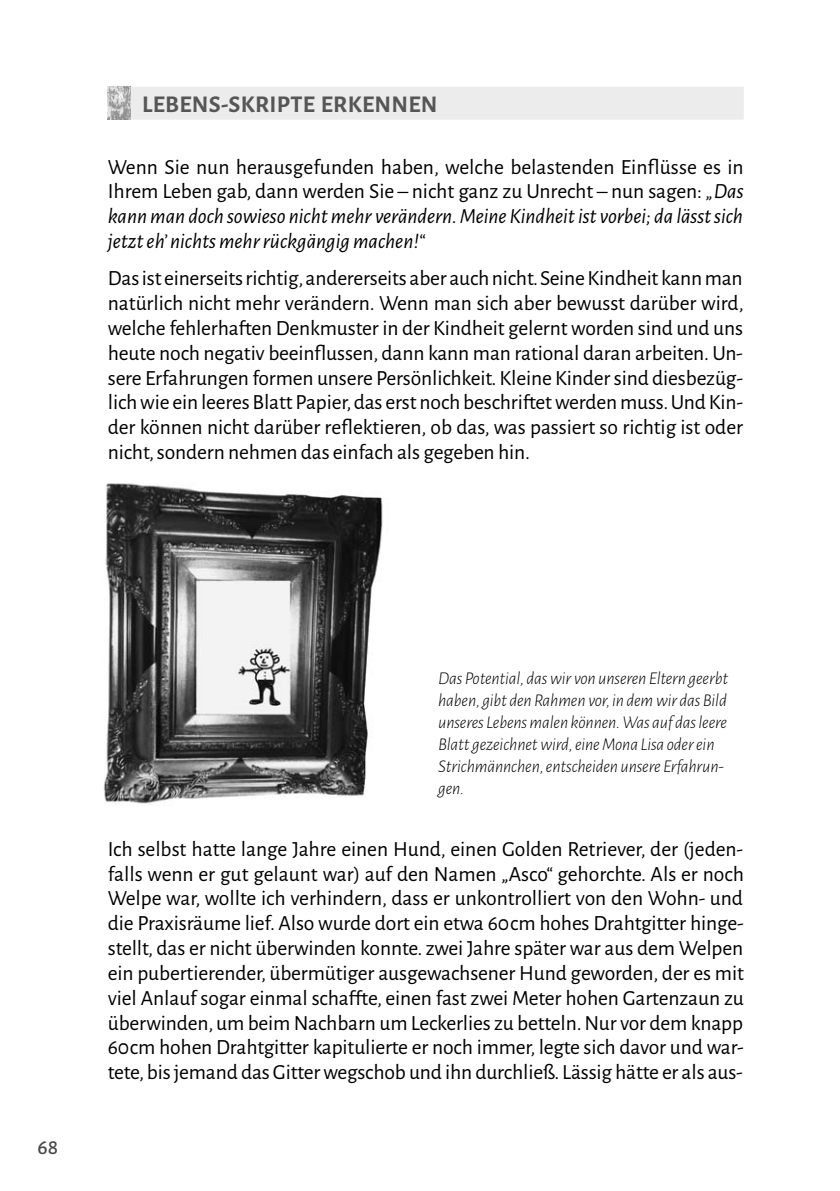
<style>
.page{position:relative;width:840px;height:1191px;background:#fff}
.page>*{position:absolute;margin:0;border:0;box-sizing:border-box;transform-origin:0 0}
.t1{font:700 24px "Alegreya Sans";letter-spacing:.01em;color:#575656}
.t2{font:21.6px/24.8px "Alegreya Sans";letter-spacing:-.005em;color:#000;text-align:justify}
.t3{font:500 21.6px "Alegreya Sans";color:#494948}
.t4{font:italic 300 18px/22px "Alegreya Sans";letter-spacing:-.005em;color:#000}
.s1{font-style:italic}
</style>
<div class="page">
<div style="left:130px;top:87px;width:613px;height:32px;background:#ececec"></div>
<img style="left:108px;top:87px;width:22px;height:32px">
<img style="left:103px;top:483px;width:280px;height:321px">
<p class="t1" style="left:142px;top:86px;width:297px">LEBENS-SKRIPTE ERKENNEN</p>
<p class="t2" style="left:108px;top:153px;width:637px">Wenn Sie nun herausgefunden haben, welche belastenden Einflüsse es in Ihrem Leben gab, dann werden Sie – nicht ganz zu Unrecht – nun sagen: <span class="s1">„Das kann man doch sowieso nicht mehr verändern. Meine Kindheit ist vorbei; da lässt sich jetzt eh’ nichts mehr rückgängig machen!“</span></p>
<p class="t2" style="left:108px;top:265px;width:637px">Das ist einerseits richtig, andererseits aber auch nicht. Seine Kindheit kann man natürlich nicht mehr verändern. Wenn man sich aber bewusst darüber wird, welche fehlerhaften Denkmuster in der Kindheit gelernt worden sind und uns heute noch negativ beeinflussen, dann kann man rational daran arbeiten. Un&shy;sere Erfahrungen formen unsere Persönlichkeit. Kleine Kinder sind diesbezüg&shy;lich wie ein leeres Blatt Papier, das erst noch beschriftet werden muss. Und Kin&shy;der können nicht darüber reflektieren, ob das, was passiert so richtig ist oder nicht, sondern nehmen das einfach als gegeben hin.</p>
<p class="t3" style="left:37px;top:1131px;width:22px">68</p>
<p class="t4" style="left:438px;top:666px;width:291px">Das Potential, das wir von unseren Eltern geerbt haben, gibt den Rahmen vor, in dem wir das Bild unseres Lebens malen können. Was auf das leere Blatt gezeichnet wird, eine Mona Lisa oder ein Strichmännchen, entscheiden unsere Erfahrun&shy;gen.</p>
<p class="t2" style="left:108px;top:835px;width:637px">Ich selbst hatte lange Jahre einen Hund, einen Golden Retriever, der (jeden&shy;falls wenn er gut gelaunt war) auf den Namen „Asco“ gehorchte. Als er noch Welpe war, wollte ich verhindern, dass er unkontrolliert von den Wohn- und die Praxisräume lief. Also wurde dort ein etwa 60cm hohes Drahtgitter hinge&shy;stellt, das er nicht überwinden konnte. zwei Jahre später war aus dem Welpen ein pubertierender, übermütiger ausgewachsener Hund geworden, der es mit viel Anlauf sogar einmal schaffte, einen fast zwei Meter hohen Gartenzaun zu überwinden, um beim Nachbarn um Leckerlies zu betteln. Nur vor dem knapp 60cm hohen Drahtgitter kapitulierte er noch immer, legte sich davor und war&shy;tete, bis jemand das Gitter wegschob und ihn durchließ. Lässig hätte er als aus-</p>
</div>
